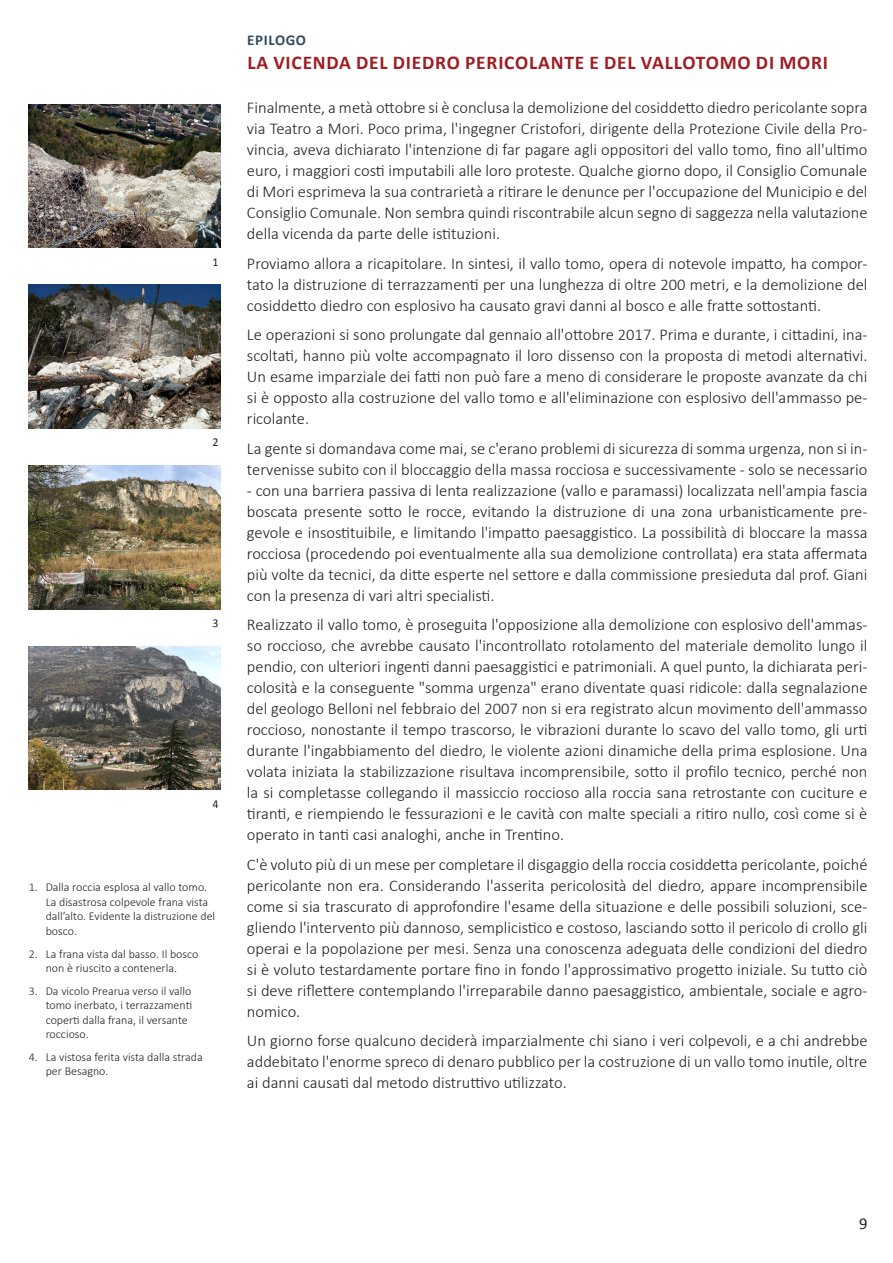
<style>
.page{position:relative;width:893px;height:1263px;background:#fff}
.page>*{position:absolute;margin:0;border:0;box-sizing:border-box;transform-origin:0 0}
.t1{font:700 19.5px "Calibri";letter-spacing:.04em;color:#a01d23}
.testo{font:300 16.5px/21px "Calibri";color:#231f20;text-align:justify}
.t2{font:16.5px "Calibri";color:#231f20}
.t3{font:700 15px "Calibri";letter-spacing:.04em;color:#344b5d}
.t4{font:300 12px/14.4px "Calibri";color:#231f20}
.t5{font:12px "Calibri";color:#231f20}
</style>
<div class="page">
<img style="left:29px;top:104px;width:191px;height:144px">
<img style="left:29px;top:285px;width:191px;height:143px">
<img style="left:29px;top:466px;width:191px;height:143px">
<img style="left:29px;top:646px;width:191px;height:144px">
<p class="t5" style="left:212px;top:254px;width:8px">1</p>
<p class="t5" style="left:212px;top:435px;width:8px">2</p>
<p class="t5" style="left:212px;top:615px;width:8px">3</p>
<p class="t5" style="left:212px;top:796px;width:8px">4</p>
<p class="t4" style="left:46px;top:880px;width:171px;text-indent:-17px">1. Dalla roccia esplosa al vallo tomo.<br>La disastrosa colpevole frana vista dall’alto. Evidente la distruzione del bosco.</p>
<p class="t4" style="left:29px;top:946px;width:171px;text-align:center">2. La frana vista dal basso. Il bosco non è riuscito a contenerla.</p>
<p class="t4" style="left:46px;top:983px;width:148px;text-indent:-17px">3. Da vicolo Prearua verso il vallo tomo inerbato, i terrazzamenti coperti dalla frana, il versante roccioso.</p>
<p class="t4" style="left:46px;top:1049px;width:159px;text-indent:-17px">4. La vistosa ferita vista dalla strada per Besagno.</p>
<p class="t3" style="left:247px;top:31px;width:60px">EPILOGO</p>
<p class="t1" style="left:247px;top:50px;width:582px">LA VICENDA DEL DIEDRO PERICOLANTE E DEL VALLOTOMO DI MORI</p>
<p class="testo" style="left:247px;top:96px;width:622px">Finalmente, a metà ottobre si è conclusa la demolizione del cosiddetto diedro pericolante sopra via Teatro a Mori. Poco prima, l'ingegner Cristofori, dirigente della Protezione Civile della Pro&shy;vincia, aveva dichiarato l'intenzione di far pagare agli oppositori del vallo tomo, fino all'ultimo euro, i maggiori costi imputabili alle loro proteste. Qualche giorno dopo, il Consiglio Comunale di Mori esprimeva la sua contrarietà a ritirare le denunce per l'occupazione del Municipio e del Consiglio Comunale. Non sembra quindi riscontrabile alcun segno di saggezza nella valutazione della vicenda da parte delle istituzioni.</p>
<p class="testo" style="left:247px;top:252px;width:622px">Proviamo allora a ricapitolare. In sintesi, il vallo tomo, opera di notevole impatto, ha compor&shy;tato la distruzione di terrazzamenti per una lunghezza di oltre 200 metri, e la demolizione del cosiddetto diedro con esplosivo ha causato gravi danni al bosco e alle fratte sottostanti.</p>
<p class="testo" style="left:247px;top:323px;width:622px">Le operazioni si sono prolungate dal gennaio all'ottobre 2017. Prima e durante, i cittadini, ina&shy;scoltati, hanno più volte accompagnato il loro dissenso con la proposta di metodi alternativi.<br>Un esame imparziale dei fatti non può fare a meno di considerare le proposte avanzate da chi si è opposto alla costruzione del vallo tomo e all'eliminazione con esplosivo dell'ammasso pe&shy;ricolante.</p>
<p class="testo" style="left:247px;top:437px;width:622px">La gente si domandava come mai, se c'erano problemi di sicurezza di somma urgenza, non si in&shy;tervenisse subito con il bloccaggio della massa rocciosa e successivamente - solo se necessario</p>
<p class="testo" style="left:247px;top:479px;width:622px">- con una barriera passiva di lenta realizzazione (vallo e paramassi) localizzata nell'ampia fascia boscata presente sotto le rocce, evitando la distruzione di una zona urbanisticamente pre&shy;gevole e insostituibile, e limitando l'impatto paesaggistico. La possibilità di bloccare la massa rocciosa (procedendo poi eventualmente alla sua demolizione controllata) era stata affermata più volte da tecnici, da ditte esperte nel settore e dalla commissione presieduta dal prof. Giani con la presenza di vari altri specialisti.</p>
<p class="testo" style="left:247px;top:613px;width:622px">Realizzato il vallo tomo, è proseguita l'opposizione alla demolizione con esplosivo dell'ammas&shy;so roccioso, che avrebbe causato l'incontrollato rotolamento del materiale demolito lungo il pendio, con ulteriori ingenti danni paesaggistici e patrimoniali. A quel punto, la dichiarata peri&shy;colosità e la conseguente "somma urgenza" erano diventate quasi ridicole: dalla segnalazione del geologo Belloni nel febbraio del 2007 non si era registrato alcun movimento dell'ammasso roccioso, nonostante il tempo trascorso, le vibrazioni durante lo scavo del vallo tomo, gli urti durante l'ingabbiamento del diedro, le violente azioni dinamiche della prima esplosione. Una volata iniziata la stabilizzazione risultava incomprensibile, sotto il profilo tecnico, perché non la si completasse collegando il massiccio roccioso alla roccia sana retrostante con cuciture e tiranti, e riempiendo le fessurazioni e le cavità con malte speciali a ritiro nullo, così come si è operato in tanti casi analoghi, anche in Trentino.</p>
<p class="testo" style="left:247px;top:853px;width:622px">C'è voluto più di un mese per completare il disgaggio della roccia cosiddetta pericolante, poiché pericolante non era. Considerando l'asserita pericolosità del diedro, appare incomprensibile come si sia trascurato di approfondire l'esame della situazione e delle possibili soluzioni, sce&shy;gliendo l'intervento più dannoso, semplicistico e costoso, lasciando sotto il pericolo di crollo gli operai e la popolazione per mesi. Senza una conoscenza adeguata delle condizioni del diedro si è voluto testardamente portare fino in fondo l'approssimativo progetto iniziale. Su tutto ciò si deve riflettere contemplando l'irreparabile danno paesaggistico, ambientale, sociale e agro&shy;nomico.</p>
<p class="testo" style="left:247px;top:1029px;width:622px">Un giorno forse qualcuno deciderà imparzialmente chi siano i veri colpevoli, e a chi andrebbe addebitato l'enorme spreco di denaro pubblico per la costruzione di un vallo tomo inutile, oltre ai danni causati dal metodo distruttivo utilizzato.</p>
<p class="t2" style="left:859px;top:1213px;width:10px">9</p>
</div>
